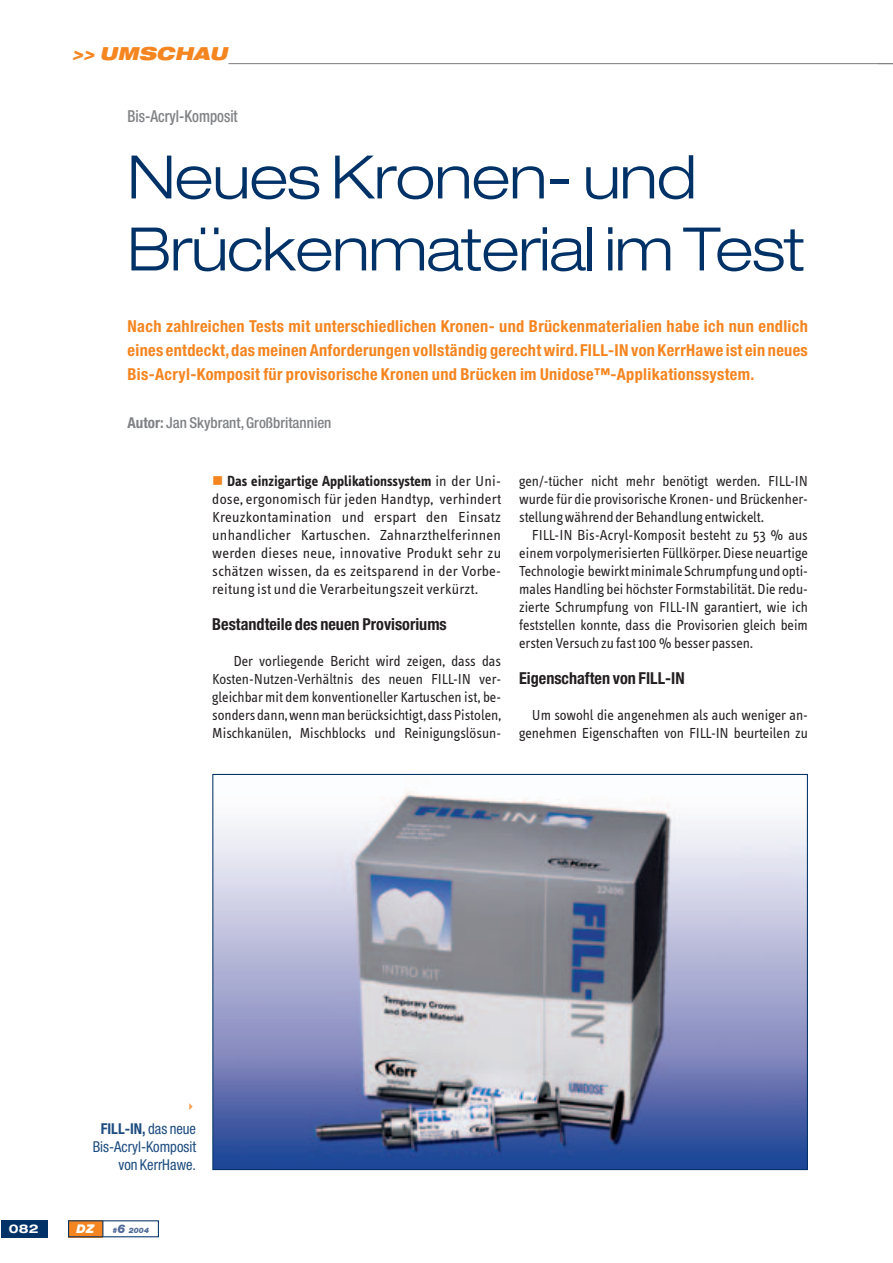
<style>
.page{position:relative;width:893px;height:1263px;background:#fff}
.page>*{position:absolute;margin:0;border:0;box-sizing:border-box;transform-origin:0 0}
.t1{font:300 expanded 60px/72px "Helvetica Neue";letter-spacing:-.015em;color:#003268}
.t2{font:italic 900 expanded 18px "Helvetica Neue";color:#f58520}
.t3{font:700 condensed 16.5px/24px "Helvetica Neue";letter-spacing:.02em;color:#f58520;text-align:justify}
.t4{font:700 condensed 16.5px "Helvetica Neue";color:#231f20}
.t5{font:500 condensed 16.5px "Helvetica Neue";color:#808285;scale:.9 1}
.t6{font:15px/18px "Info Text";color:#231f20;text-align:justify}
.t7{font:condensed 15px/18px "Helvetica Neue";color:#1d4c7f;text-align:right}
.t8{font:500 condensed 15px "Helvetica Neue";color:#808285}
.t9{font:700 expanded 12px "Helvetica Neue";color:#fff}
.t10{font:italic 900 12px "Helvetica Neue";color:#fff}
.t11{font:italic 900 7.5px "Helvetica Neue";color:#516b98}
.s1{font-weight:700}
.s2{font-size:12px}
</style>
<div class="page">
<hr style="left:228px;top:63px;width:665px;height:1px;background:#808285">
<div style="left:68px;top:1220px;width:35px;height:17px;background:#f58520"></div>
<div style="left:1px;top:1220px;width:47px;height:17px;background:#003268"></div>
<svg style="left:102px;top:1221px;width:1px;height:15px"></svg>
<img style="left:214px;top:788px;width:592px;height:380px">
<p class="t2" style="left:72px;top:46px;width:160px">&gt;&gt; UMSCHAU</p>
<p class="t5" style="left:128px;top:110px;width:124px">Bis-Acryl-Komposit</p>
<h1 class="t1" style="left:128px;top:147px;width:679px">Neues Kronen- und<br>Brückenmaterial im Test</h1>
<p class="t3" style="left:128px;top:315px;width:682px">Nach zahlreichen Tests mit unterschiedlichen Kronen- und Brückenmaterialien habe ich nun endlich eines entdeckt,das meinen Anforderungen vollständig gerecht wird.FILL-IN von KerrHawe ist ein neues Bis-Acryl-Komposit für provisorische Kronen und Brücken im Unidose™-Applikationssystem.</p>
<p class="t8" style="left:128px;top:417px;width:205px"><span class="s1">Autor:</span> Jan Skybrant, Großbritannien</p>
<p class="t6" style="left:212px;top:473px;width:290px;text-indent:15px"><span class="s1">Das einzigartige Applikationssystem</span> in der Uni&shy;dose, ergonomisch für jeden Handtyp, verhindert Kreuzkontamination und erspart den Einsatz unhandlicher Kartuschen. Zahnarzthelferinnen werden dieses neue, innovative Produkt sehr zu schätzen wissen, da es zeitsparend in der Vorbe&shy;reitung ist und die Verarbeitungszeit verkürzt.</p>
<p class="t4" style="left:212px;top:618px;width:236px">Bestandteile des neuen Provisoriums</p>
<p class="t6" style="left:212px;top:653px;width:290px;text-indent:21px">Der vorliegende Bericht wird zeigen, dass das Kosten-Nutzen-Verhältnis des neuen FILL-IN ver&shy;gleichbar mit dem konventioneller Kartuschen ist, be&shy;sonders dann, wenn man berücksichtigt, dass Pistolen, Mischkanülen, Mischblocks und Reinigungslösun-</p>
<p class="t6" style="left:519px;top:473px;width:290px">gen/-tücher nicht mehr benötigt werden. FILL-IN wurde für die provisorische Kronen- und Brückenher&shy;stellung während der Behandlung entwickelt.</p>
<p class="t6" style="left:519px;top:527px;width:290px;text-indent:13px">FILL-IN Bis-Acryl-Komposit besteht zu 53 % aus einem vorpolymerisierten Füllkörper. Diese neuartige Technologie bewirkt minimale Schrumpfung und opti&shy;males Handling bei höchster Formstabilität. Die redu&shy;zierte Schrumpfung von FILL-IN garantiert, wie ich feststellen konnte, dass die Provisorien gleich beim ersten Versuch zu fast 100 % besser passen.</p>
<p class="t4" style="left:519px;top:672px;width:167px">Eigenschaften von FILL-IN</p>
<p class="t6" style="left:519px;top:707px;width:290px;text-align:right">Um sowohl die angenehmen als auch weniger an&shy;genehmen Eigenschaften von FILL-IN beurteilen zu</p>
<p class="t7" style="left:93px;top:1121px;width:105px"><span class="s1">FILL-IN,</span> das neue<br>Bis-Acryl-Komposit von KerrHawe.</p>
<p class="t9" style="left:9px;top:1224px;width:31px">082</p>
<p class="t10" style="left:77px;top:1224px;width:19px">DZ</p>
<p class="t11" style="left:112px;top:1227px;width:38px">#<span class="s2">6</span> 2004</p>
</div>
